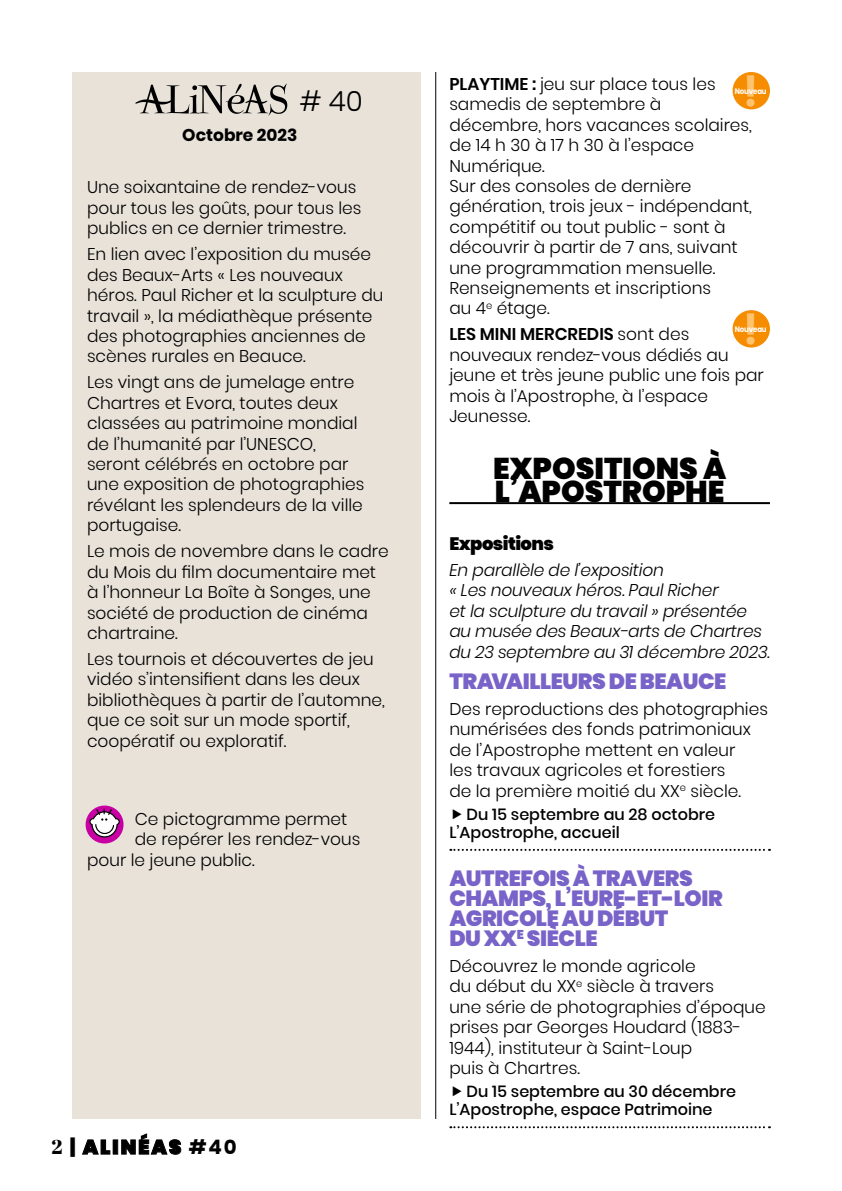
<style>
.page{position:relative;width:842px;height:1191px;background:#fff}
.page>*{position:absolute;margin:0;border:0;box-sizing:border-box;transform-origin:0 0}
.t1{font:900 44.4px "Aileron";color:#ffc370}
.t2{font:900 30px/23px "Poppins";color:#000}
.t3{font:300 28px "Poppins";color:#000}
.t4{font:900 22px/20px "Poppins";letter-spacing:-.02em;color:#7863c8}
.t5{font:900 20px "Poppins";letter-spacing:.1em;color:#000}
.t6{font:900 18px "Poppins";letter-spacing:-.03em;color:#000}
.t7{font:300 17px/20.4px "Poppins";color:#000}
.t8{font:italic 300 17px/20.4px "Poppins";letter-spacing:-.01em;color:#000}
.t9{font:700 17px "Poppins";color:#000}
.t10{font:500 16px/17.6px "Poppins";color:#000}
.t11{font:700 8px "Poppins";letter-spacing:-.02em;color:#fff;scale:.89 1}
.s1{font-family:"Abril Fatface";font-weight:400}
.s2{font-weight:700}
.s3{font-weight:600}
</style>
<div class="page">
<div style="left:72px;top:72px;width:349px;height:1047px;background:#e8e2d9"></div>
<hr style="left:449px;top:502px;width:321px;height:2px;background:#000">
<svg style="left:450px;top:849px;width:320px;height:2px"></svg>
<svg style="left:450px;top:1126px;width:320px;height:2px"></svg>
<div style="left:733px;top:72px;width:37px;height:37px;background:#f68d00;border-radius:50%"></div>
<div style="left:733px;top:310px;width:37px;height:37px;background:#f68d00;border-radius:50%"></div>
<div style="left:86px;top:805px;width:38px;height:38px;background:#c800a4;border-radius:50%"></div>
<svg style="left:89px;top:808px;width:31px;height:29px"></svg>
<hr style="left:435px;top:72px;width:1px;height:1047px;background:#000">
<svg style="left:135px;top:84px;width:152px;height:32px"></svg>
<h3 class="t3" style="left:299px;top:84px;width:65px"># 40</h3>
<p class="t9" style="left:182px;top:125px;width:117px">Octobre 2023</p>
<p class="t7" style="left:87px;top:177px;width:276px">Une soixantaine de rendez-vous pour tous les goûts, pour tous les publics en ce dernier trimestre.</p>
<p class="t7" style="left:87px;top:244px;width:298px">En lien avec l’exposition du musée des Beaux-Arts « Les nouveaux héros. Paul Richer et la sculpture du travail », la médiathèque présente des photographies anciennes de scènes rurales en Beauce.</p>
<p class="t7" style="left:87px;top:372px;width:279px">Les vingt ans de jumelage entre<br>Chartres et Evora, toutes deux classées au patrimoine mondial de l’humanité par l’UNESCO, seront célébrés en octobre par une exposition de photographies révélant les splendeurs de la ville portugaise.</p>
<p class="t7" style="left:87px;top:541px;width:303px">Le mois de novembre dans le cadre du Mois du film documentaire met à l’honneur La Boîte à Songes, une société de production de cinéma chartraine.</p>
<p class="t7" style="left:87px;top:649px;width:299px">Les tournois et découvertes de jeu vidéo s’intensifient dans les deux bibliothèques à partir de l’automne, que ce soit sur un mode sportif, coopératif ou exploratif.</p>
<p class="t7" style="left:135px;top:809px;width:214px">Ce pictogramme permet</p>
<p class="t7" style="left:135px;top:829px;width:227px">de repérer les rendez-vous</p>
<p class="t7" style="left:87px;top:849px;width:169px">pour le jeune public.</p>
<p class="t5" style="left:52px;top:1135px;width:187px"><span class="s1">2</span> | ALINÉAS <span class="s2">#40</span></p>
<h1 class="t1" style="left:744px;top:65px;width:14px">!</h1>
<p class="t7" style="left:449px;top:74px;width:304px"><span class="s3">PLAYTIME :</span> jeu sur place tous les samedis de septembre à décembre, hors vacances scolaires, de 14 h 30 à 17 h 30 à l’espace<br>Numérique.<br>Sur des consoles de dernière génération, trois jeux - indépendant, compétitif ou tout public - sont à découvrir à partir de 7 ans, suivant une programmation mensuelle.<br>Renseignements et inscriptions<br>au 4<sup>e</sup> étage.</p>
<p class="t7" style="left:449px;top:324px;width:316px"><span class="s3">LES MINI MERCREDIS</span> sont des nouveaux rendez-vous dédiés au jeune et très jeune public une fois par mois à l’Apostrophe, à l’espace<br>Jeunesse.</p>
<h2 class="t2" style="left:493px;top:457px;width:235px">EXPOSITIONS À<br>L’APOSTROPHE</h2>
<p class="t6" style="left:449px;top:533px;width:106px">Expositions</p>
<p class="t8" style="left:449px;top:560px;width:322px">En parallèle de l’exposition<br>« Les nouveaux héros. Paul Richer<br>et la sculpture du travail » présentée au musée des Beaux-arts de Chartres du 23 septembre au 31 décembre 2023.</p>
<p class="t4" style="left:449px;top:671px;width:279px">TRAVAILLEURS DE BEAUCE</p>
<p class="t7" style="left:449px;top:699px;width:320px">Des reproductions des photographies numérisées des fonds patrimoniaux de l’Apostrophe mettent en valeur<br>les travaux agricoles et forestiers<br>de la première moitié du XX<sup>e</sup> siècle.</p>
<p class="t10" style="left:449px;top:805px;width:267px;text-indent:17px">Du 15 septembre au 28 octobre<br>L’Apostrophe, accueil</p>
<p class="t4" style="left:449px;top:868px;width:275px">AUTREFOIS À TRAVERS<br>CHAMPS, L’EURE-ET-LOIR<br>AGRICOLE AU DÉBUT<br>DU XX<sup>E</sup> SIÈCLE</p>
<p class="t7" style="left:449px;top:956px;width:318px">Découvrez le monde agricole<br>du début du XX<sup>e</sup> siècle à travers<br>une série de photographies d’époque prises par Georges Houdard (1883-<br>1944), instituteur à Saint-Loup<br>puis à Chartres.</p>
<p class="t10" style="left:449px;top:1083px;width:288px;text-indent:17px">Du 15 septembre au 30 décembre<br>L’Apostrophe, espace Patrimoine</p>
<p class="t11" style="left:735px;top:87px;width:37px">Nouveau</p>
<h1 class="t1" style="left:744px;top:303px;width:14px">!</h1>
<p class="t11" style="left:735px;top:325px;width:37px">Nouveau</p>
</div>
